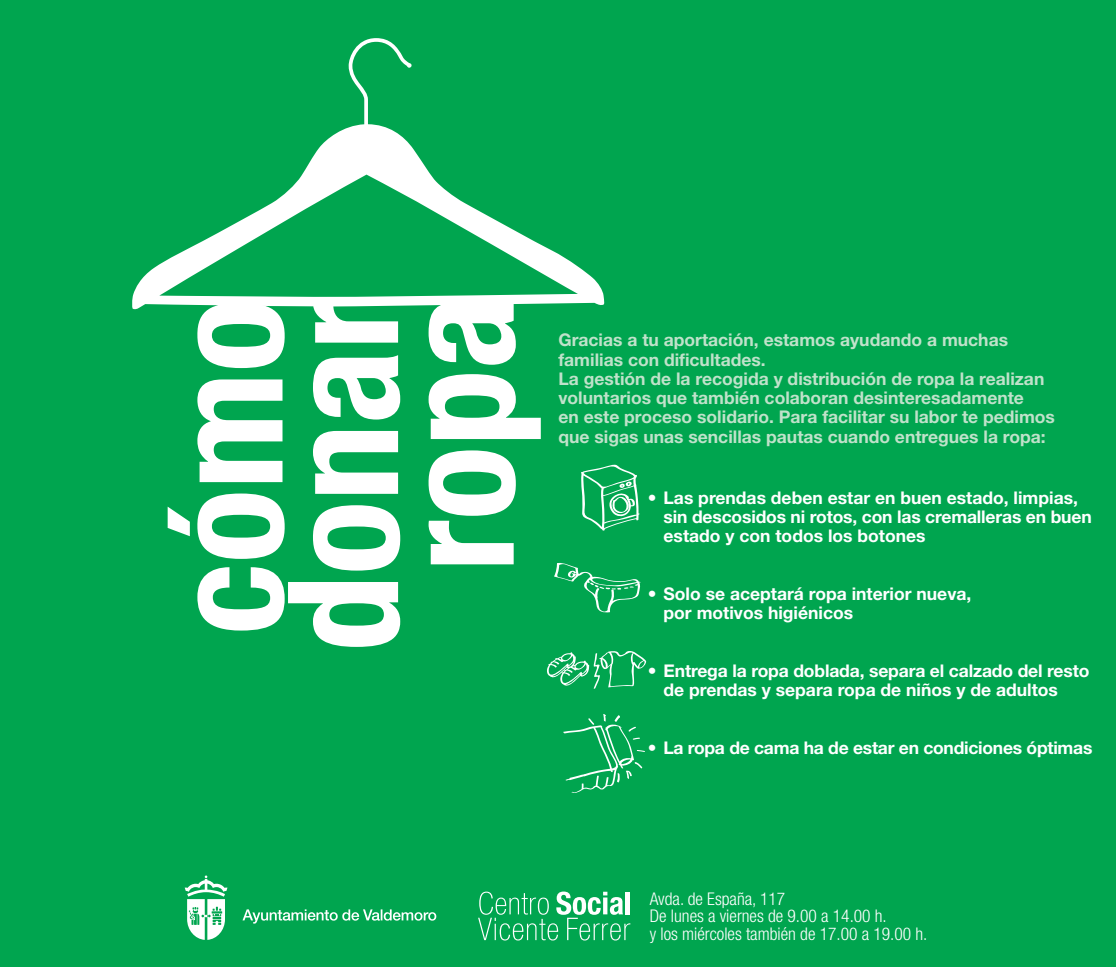
<style>
.page{position:relative;width:1116px;height:967px;background:#fff}
.page>*{position:absolute;margin:0;border:0;box-sizing:border-box;transform-origin:0 0}
.t1{font:700 17.5px/19.2px "Helvetica Neue";color:#fff}
.t2{font:700 17.5px/19.2px "Helvetica Neue";color:#c0e2ca}
.t3{font:300 condensed 17.5px/17.5px "Helvetica Neue";color:#fff}
</style>
<div class="page">
<div style="left:0;top:0;width:1115px;height:966px;background:#00a54f"></div>
<svg style="left:168px;top:309px;width:232px;height:338px"></svg>
<svg style="left:428px;top:450px;width:88px;height:114px"></svg>
<svg style="left:428px;top:374px;width:112px;height:65px"></svg>
<svg style="left:428px;top:309px;width:87px;height:56px"></svg>
<svg style="left:132px;top:38px;width:472px;height:271px"></svg>
<svg style="left:185px;top:875px;width:251px;height:64px"></svg>
<svg style="left:478px;top:891px;width:152px;height:49px"></svg>
<svg style="left:581px;top:464px;width:59px;height:67px"></svg>
<svg style="left:554px;top:562px;width:87px;height:50px"></svg>
<svg style="left:547px;top:651px;width:99px;height:38px"></svg>
<svg style="left:563px;top:714px;width:82px;height:79px"></svg>
<p class="t2" style="left:558px;top:330px;width:498px">Gracias a tu aportación, estamos ayudando a muchas familias con dificultades.<br>La gestión de la recogida y distribución de ropa la realizan voluntarios que también colaboran desinteresadamente<br>en este proceso solidario. Para facilitar su labor te pedimos que sigas unas sencillas pautas cuando entregues la ropa:</p>
<p class="t1" style="left:663px;top:487px;width:429px;text-indent:-16px">• Las prendas deben estar en buen estado, limpias, sin descosidos ni rotos, con las cremalleras en buen estado y con todos los botones</p>
<p class="t1" style="left:663px;top:583px;width:309px;text-indent:-16px">• Solo se aceptará ropa interior nueva, por motivos higiénicos</p>
<p class="t1" style="left:663px;top:660px;width:427px;text-indent:-16px">• Entrega la ropa doblada, separa el calzado del resto de prendas y separa ropa de niños y de adultos</p>
<p class="t1" style="left:647px;top:737px;width:446px">• La ropa de cama ha de estar en condiciones óptimas</p>
<p class="t3" style="left:649px;top:889px;width:279px">Avda. de España, 117<br>De lunes a viernes de 9.00 a 14.00 h.<br>y los miércoles también de 17.00 a 19.00 h.</p>
</div>
